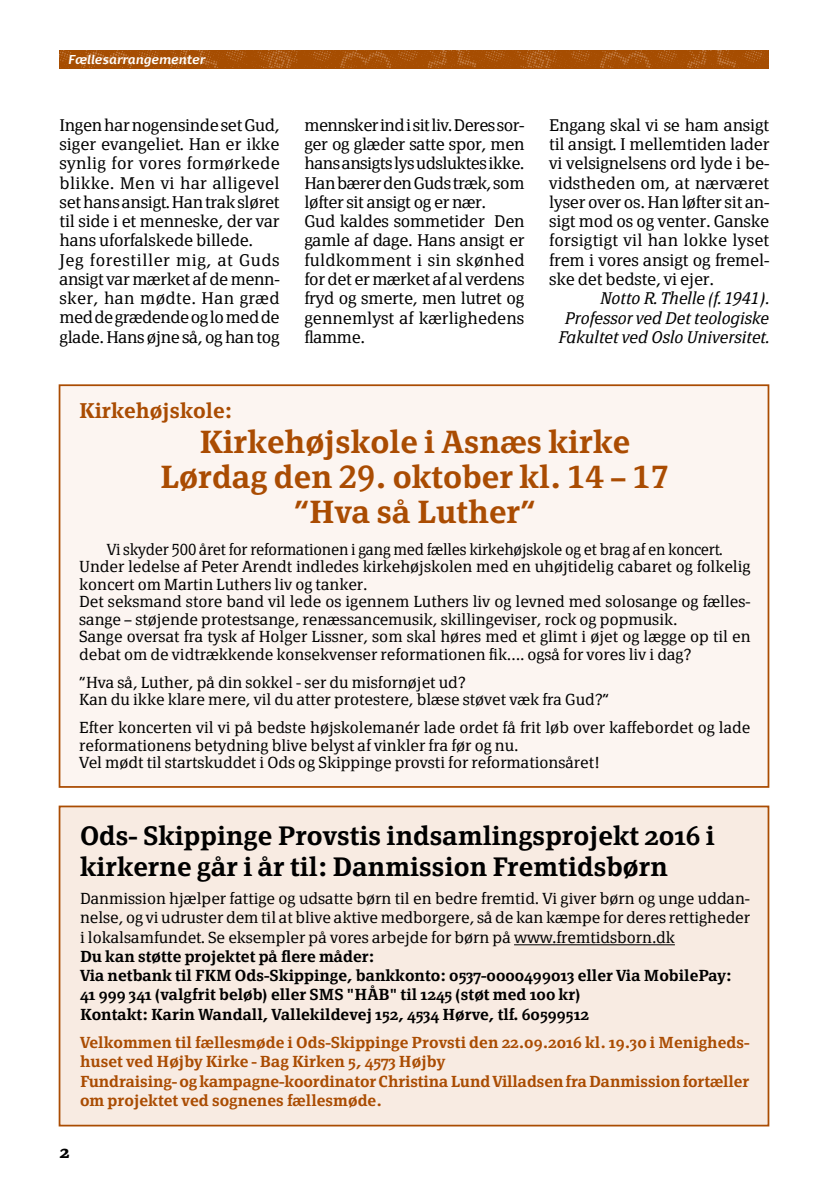
<style>
.page{position:relative;width:819px;height:1191px;background:#fff}
.page>*{position:absolute;margin:0;border:0;box-sizing:border-box;transform-origin:0 0}
.t1{font:600 31.5px/35px "Page Serif TF";color:#aa4c02;text-align:center}
.t2{font:600 26.25px/31.5px "Page Serif";color:#000}
.t3{font:600 21px "Page Serif TF";color:#aa4c02}
.t4{font:700 17.5px "Page Serif";color:#000}
.t5{font:300 16.62px/19.2px "Page Serif TF";letter-spacing:-.015em;color:#000}
.t6{font:italic 300 16.62px/19.2px "Page Serif TF";letter-spacing:-.01em;color:#000;text-align:right}
.t7{font:300 15.75px/17.5px "Page Serif TF";color:#000;scale:.95 1}
.t8{font:300 15.75px/17.5px "Page Serif TF";color:#000}
.t9{font:300 15.75px/19.2px "Page Serif";color:#000;text-align:justify}
.t10{font:600 15.75px/19.2px "Page Serif";color:#aa4c02}
.t11{font:600 15.75px/19.2px "Page Serif";color:#000}
.t12{font:italic 700 12.25px "Dancer TF";color:#fff}
</style>
<div class="page">
<div style="left:59px;top:384px;width:710px;height:403px;background:#fcf5f1;border:2px solid #aa4c02"></div>
<img style="left:60px;top:50px;width:708px;height:18px">
<div style="left:59px;top:805px;width:710px;height:321px;background:#f8ebe2;border:2px solid #aa4c02"></div>
<hr style="left:514px;top:944px;width:160px;height:1px;background:#000">
<p class="t12" style="left:68px;top:52px;width:138px">Fællesarrangementer</p>
<p class="t5" style="left:60px;top:115px;width:222px">Ingen har nogensinde set Gud, siger evangeliet. Han er ikke synlig for vores formørkede blikke. Men vi har alligevel set hans ansigt. Han trak sløret til side i et menneske, der var hans uforfalskede billede.<br>Jeg forestiller mig, at Guds ansigt var mærket af de menn&shy;sker, han mødte. Han græd med de grædende og lo med de glade. Hans øjne så, og han tog</p>
<p class="t5" style="left:304px;top:115px;width:221px">mennsker ind i sit liv. Deres sor&shy;ger og glæder satte spor, men hans ansigts lys udsluktes ikke.<br>Han bærer den Guds træk, som løfter sit ansigt og er nær.<br>Gud kaldes sommetider Den gamle af dage. Hans ansigt er fuldkomment i sin skønhed for det er mærket af al verdens fryd og smerte, men lutret og gennemlyst af kærlighedens flamme.</p>
<p class="t5" style="left:549px;top:115px;width:221px;text-align:justify">Engang skal vi se ham ansigt til ansigt. I mellemtiden lader vi velsignelsens ord lyde i be&shy;vidstheden om, at nærværet lyser over os. Han løfter sit an&shy;sigt mod os og venter. Ganske forsigtigt vil han lokke lyset frem i vores ansigt og fremel&shy;ske det bedste, vi ejer.</p>
<p class="t6" style="left:558px;top:289px;width:212px">Notto R. Thelle (f. 1941).<br>Professor ved Det teologiske<br>Fakultet ved Oslo Universitet.</p>
<p class="t3" style="left:79px;top:398px;width:154px">Kirkehøjskole:</p>
<h1 class="t1" style="left:160px;top:424px;width:510px">Kirkehøjskole i Asnæs kirke<br>Lørdag den 29. oktober kl. 14 – 17 ”Hva så Luther”</h1>
<p class="t7" style="left:79px;top:540px;width:708px;text-indent:28px">Vi skyder 500 året for reformationen i gang med fælles kirkehøjskole og et brag af en koncert.<br>Under ledelse af Peter Arendt indledes kirkehøjskolen med en uhøjtidelig cabaret og folkelig koncert om Martin Luthers liv og tanker.<br>Det seksmand store band vil lede os igennem Luthers liv og levned med solosange og fælles&shy;sange – støjende protestsange, renæssancemusik, skillingeviser, rock og popmusik.<br>Sange oversat fra tysk af Holger Lissner, som skal høres med et glimt i øjet og lægge op til en debat om de vidtrækkende konsekvenser reformationen fik…. også for vores liv i dag?</p>
<p class="t8" style="left:79px;top:673px;width:531px">”Hva så, Luther, på din sokkel - ser du misfornøjet ud?<br>Kan du ikke klare mere, vil du atter protestere, blæse støvet væk fra Gud?”</p>
<p class="t8" style="left:79px;top:719px;width:672px">Efter koncerten vil vi på bedste højskolemanér lade ordet få frit løb over kaffebordet og lade reformationens betydning blive belyst af vinkler fra før og nu.<br>Vel mødt til startskuddet i Ods og Skippinge provsti for reformationsåret!</p>
<h2 class="t2" style="left:80px;top:819px;width:636px">Ods- Skippinge Provstis indsamlingsprojekt 2016 i kirkerne går i år til: Danmission Fremtidsbørn</h2>
<p class="t9" style="left:80px;top:889px;width:671px">Danmission hjælper fattige og udsatte børn til en bedre fremtid. Vi giver børn og unge uddan&shy;nelse, og vi udruster dem til at blive aktive medborgere, så de kan kæmpe for deres rettigheder i lokalsamfundet. Se eksempler på vores arbejde for børn på www.fremtidsborn.dk</p>
<p class="t11" style="left:80px;top:946px;width:653px">Du kan støtte projektet på flere måder:<br>Via netbank til FKM Ods-Skippinge, bankkonto: 0537-0000499013 eller Via MobilePay:<br>41 999 341 (valgfrit beløb) eller SMS "HÅB" til 1245 (støt med 100 kr)<br>Kontakt: Karin Wandall, Vallekildevej 152, 4534 Hørve, tlf. 60599512</p>
<p class="t10" style="left:80px;top:1033px;width:671px">Velkommen til fællesmøde i Ods-Skippinge Provsti den 22.09.2016 kl. 19.30 i Menigheds&shy;huset ved Højby Kirke - Bag Kirken 5, 4573 Højby<br>Fundraising- og kampagne-koordinator Christina Lund Villadsen fra Danmission fortæller om projektet ved sognenes fællesmøde.</p>
<p class="t4" style="left:60px;top:1141px;width:12px">2</p>
</div>
